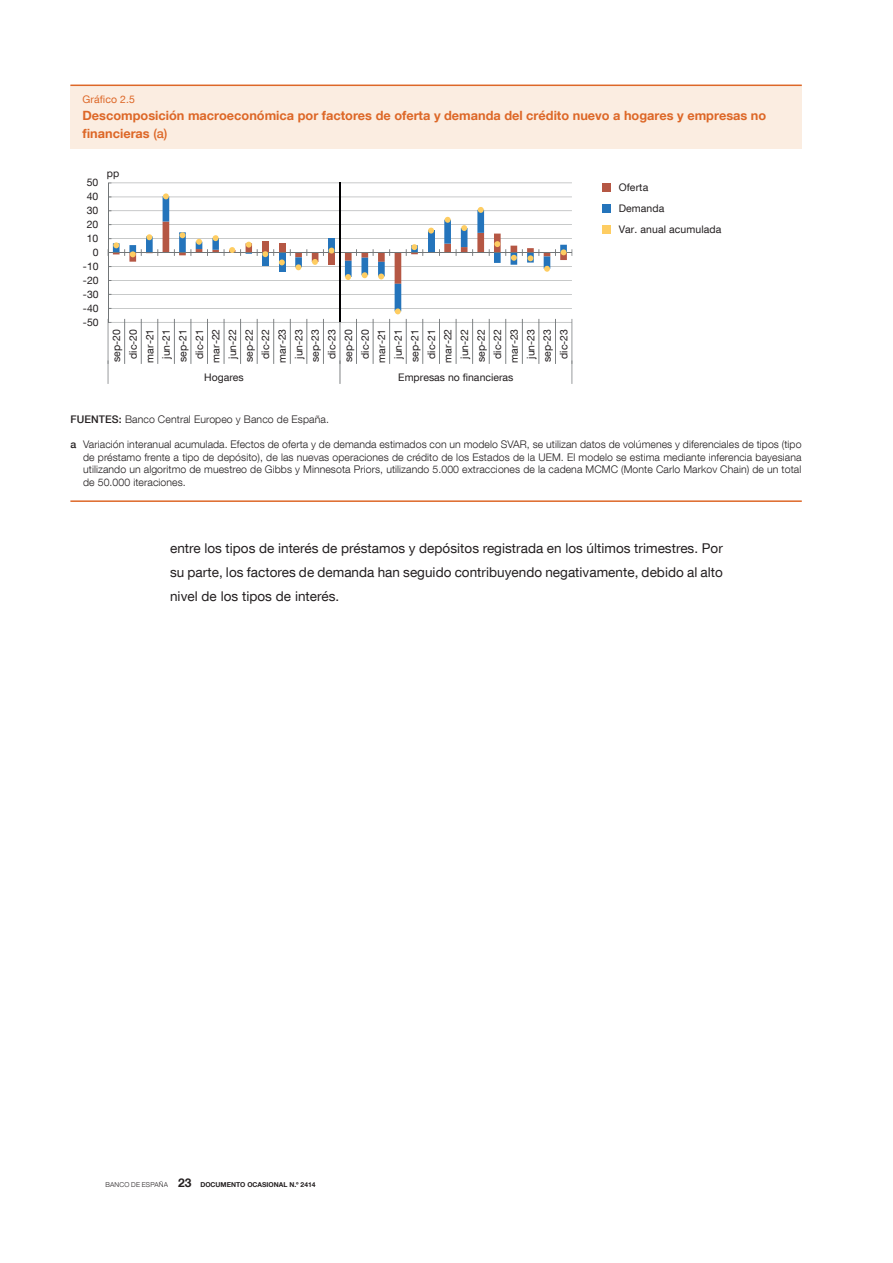
<style>
.page{position:relative;width:893px;height:1263px;background:#fff}
.page>*{position:absolute;margin:0;border:0;box-sizing:border-box;transform-origin:0 0}
.Texto_general{font:13.5px/24px "Bd E Neue Helvetica";letter-spacing:.005em;color:#231f20;text-align:justify}
.t1{font:700 12.75px/18px "Bd E Neue Helvetica";color:#dd6727}
.t2{font:300 10.5px/12.6px "Bd E Neue Helvetica";letter-spacing:.005em;color:#231f20;text-align:justify}
.t3{font:10.5px/16.5px "Bd E Neue Helvetica";color:#231f20;text-align:center}
.t4{font:10.5px "Bd E Neue Helvetica";letter-spacing:.01em;color:#dd6727}
.t5{font:300 6.75px "Bd E Neue Helvetica";color:#231f20}
.s1{font-weight:500}
.s2{font-style:inherit}
.s3{font-size:12px}
</style>
<div class="page">
<hr style="left:70px;top:500px;width:732px;height:2px;background:#dd6727">
<hr style="left:108px;top:322px;width:464px;height:1px;background:#999c9d">
<hr style="left:108px;top:308px;width:464px;height:1px;background:#999c9d">
<hr style="left:108px;top:294px;width:464px;height:1px;background:#999c9d">
<hr style="left:108px;top:197px;width:464px;height:1px;background:#999c9d">
<hr style="left:108px;top:183px;width:464px;height:1px;background:#999c9d">
<svg style="left:113px;top:196px;width:454px;height:115px"></svg>
<hr style="left:108px;top:319px;width:1px;height:45px;background:#717577">
<hr style="left:124px;top:319px;width:1px;height:45px;background:#717577">
<hr style="left:141px;top:319px;width:1px;height:45px;background:#717577">
<hr style="left:157px;top:319px;width:1px;height:45px;background:#717577">
<hr style="left:174px;top:319px;width:1px;height:45px;background:#717577">
<hr style="left:190px;top:319px;width:1px;height:45px;background:#717577">
<hr style="left:207px;top:319px;width:1px;height:45px;background:#717577">
<hr style="left:224px;top:319px;width:1px;height:45px;background:#717577">
<hr style="left:240px;top:319px;width:1px;height:45px;background:#717577">
<hr style="left:257px;top:319px;width:1px;height:45px;background:#717577">
<hr style="left:273px;top:319px;width:1px;height:45px;background:#717577">
<hr style="left:290px;top:319px;width:1px;height:45px;background:#717577">
<hr style="left:306px;top:319px;width:1px;height:45px;background:#717577">
<hr style="left:323px;top:319px;width:1px;height:45px;background:#717577">
<hr style="left:340px;top:319px;width:1px;height:45px;background:#717577">
<hr style="left:356px;top:319px;width:1px;height:45px;background:#717577">
<hr style="left:373px;top:319px;width:1px;height:45px;background:#717577">
<hr style="left:389px;top:319px;width:1px;height:45px;background:#717577">
<hr style="left:406px;top:319px;width:1px;height:45px;background:#717577">
<hr style="left:422px;top:319px;width:1px;height:45px;background:#717577">
<hr style="left:439px;top:319px;width:1px;height:45px;background:#717577">
<hr style="left:456px;top:319px;width:1px;height:45px;background:#717577">
<hr style="left:472px;top:319px;width:1px;height:45px;background:#717577">
<hr style="left:489px;top:319px;width:1px;height:45px;background:#717577">
<hr style="left:505px;top:319px;width:1px;height:45px;background:#717577">
<hr style="left:522px;top:319px;width:1px;height:45px;background:#717577">
<hr style="left:538px;top:319px;width:1px;height:45px;background:#717577">
<hr style="left:555px;top:319px;width:1px;height:45px;background:#717577">
<hr style="left:572px;top:319px;width:1px;height:45px;background:#717577">
<svg style="left:108px;top:360px;width:1px;height:24px"></svg>
<svg style="left:340px;top:360px;width:1px;height:24px"></svg>
<svg style="left:572px;top:360px;width:1px;height:24px"></svg>
<hr style="left:108px;top:183px;width:1px;height:139px;background:#717577">
<svg style="left:163px;top:193px;width:6px;height:6px"></svg>
<svg style="left:395px;top:308px;width:6px;height:6px"></svg>
<svg style="left:109px;top:207px;width:464px;height:77px"></svg>
<hr style="left:339px;top:182px;width:1px;height:140px;background:#000001">
<div style="left:602px;top:225px;width:8px;height:8px;background:#fecd62"></div>
<div style="left:602px;top:204px;width:8px;height:8px;background:#2474bb"></div>
<div style="left:602px;top:183px;width:8px;height:8px;background:#b55744"></div>
<div style="left:70px;top:85px;width:732px;height:64px;background:#fbede1"></div>
<hr style="left:70px;top:85px;width:732px;height:1px;background:#dd6727">
<p class="t4" style="left:83px;top:92px;width:54px">Gráfico 2.5</p>
<p class="t1" style="left:83px;top:106px;width:685px">Descomposición macroeconómica por factores de oferta y demanda del crédito nuevo a hogares y empresas no financieras <span class="s1">(a)</span></p>
<p class="t3" style="left:87px;top:174px;width:13px">50</p>
<p class="t3" style="left:87px;top:188px;width:13px">40</p>
<p class="t3" style="left:87px;top:202px;width:13px">30</p>
<p class="t3" style="left:87px;top:216px;width:13px">20</p>
<p class="t3" style="left:87px;top:230px;width:13px">10</p>
<p class="t3" style="left:93px;top:244px;width:7px">0</p>
<p class="t3" style="left:83px;top:258px;width:17px">-10</p>
<p class="t3" style="left:83px;top:272px;width:17px">-20</p>
<p class="t3" style="left:83px;top:286px;width:17px">-30</p>
<p class="t3" style="left:83px;top:299px;width:17px">-40</p>
<p class="t3" style="left:83px;top:313px;width:17px">-50</p>
<p class="t3" style="left:107px;top:165px;width:14px">pp</p>
<p class="t3" style="left:108px;top:363px;width:35px;rotate:-90deg">sep-20 dic-20 mar-21 jun-21 sep-21 dic-21 mar-22 jun-22 sep-22 dic-22 mar-23 jun-23 sep-23 dic-23 sep-20 dic-20 mar-21 jun-21 sep-21 dic-21 mar-22 jun-22 sep-22 dic-22 mar-23 jun-23 sep-23 dic-23</p>
<p class="t3" style="left:204px;top:368px;width:41px">Hogares</p>
<p class="t3" style="left:398px;top:368px;width:117px">Empresas no financieras</p>
<p class="t3" style="left:619px;top:179px;width:31px">Oferta</p>
<p class="t3" style="left:619px;top:200px;width:47px">Demanda</p>
<p class="t3" style="left:619px;top:221px;width:104px">Var. anual acumulada</p>
<p class="t2" style="left:70px;top:413px;width:260px"><span class="s1">FUENTES:</span> Banco Central Europeo y Banco de España.</p>
<p class="t2" style="left:83px;top:438px;width:720px;text-indent:-13px"><span class="s1">a</span> Variación interanual acumulada. Efectos de oferta y de demanda estimados con un modelo SVAR, se utilizan datos de volúmenes y diferenciales de tipos (tipo de préstamo frente a tipo de depósito), de las nuevas operaciones de crédito de los Estados de la UEM. El modelo se estima mediante inferencia bayesiana utilizando un algoritmo de muestreo de Gibbs y Minnesota Priors, utilizando 5.000 extracciones de la cadena MCMC (Monte Carlo Markov Chain) de un total de 50.000 iteraciones.</p>
<p class="Texto_general" style="left:170px;top:536px;width:554px">entre los tipos de interés de préstamos y depósitos registrada en los últimos trimestres. Por su parte, los factores de demanda han seguido contribuyendo negativamente, debido al alto nivel de los tipos de interés.</p>
<p class="t5" style="left:105px;top:1181px;width:212px"><span class="s2">BANCO DE ESPAÑA</span> <span class="s3">23</span> DOCUMENTO OCASIONAL N.º 2414</p>
</div>
